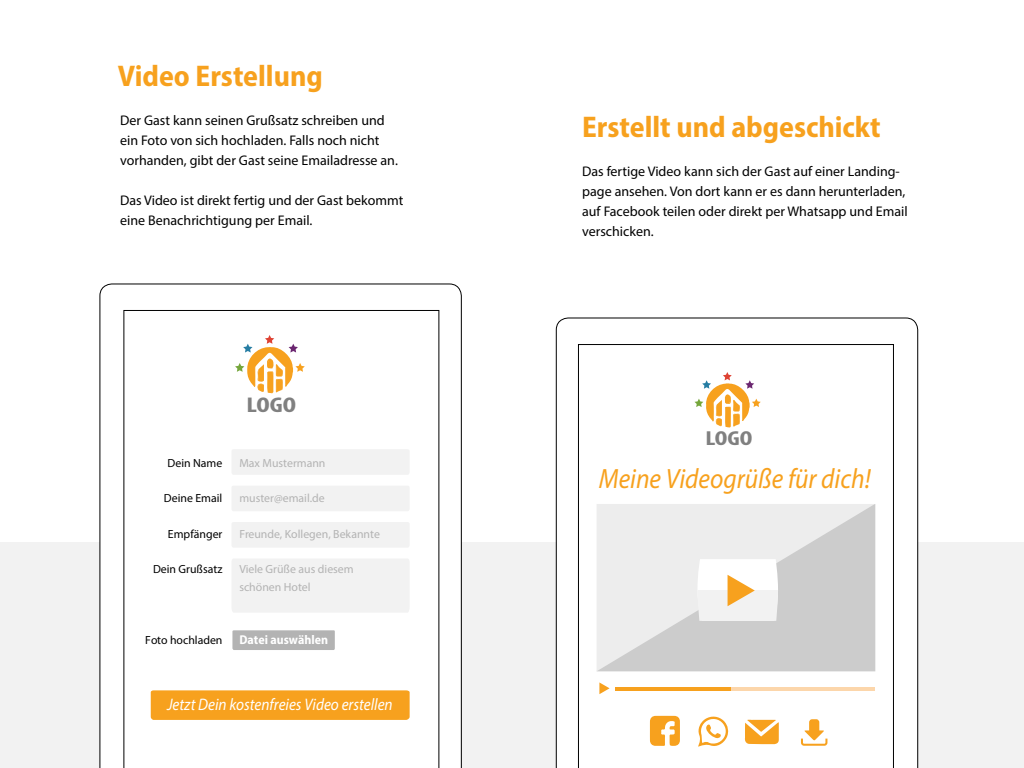
<style>
.page{position:relative;width:1024px;height:768px;background:#fff}
.page>*{position:absolute;margin:0;border:0;box-sizing:border-box;transform-origin:0 0}
.t1{font:700 semi-condensed 30px "Myriad Pro";color:#f7a11e}
.t2{font:italic 28px "Myriad Pro";color:#f7a11e;scale:.91 1}
.t3{font:700 condensed 21.4px "Myriad Pro";color:#808080;scale:1.29 1}
.t4{font:700 condensed 20.3px "Myriad Pro";color:#808080;scale:1.29 1}
.t5{font:italic 16.7px "Myriad Pro";color:#fff;scale:.91 1}
.t6{font:14px/20px "Myriad Pro";color:#000}
.t7{font:700 semi-condensed 12.8px "Myriad Pro";color:#fff}
.t8{font:11.8px/17.7px "Myriad Pro";color:#b3b3b3}
.t9{font:11.8px "Myriad Pro";color:#000}
</style>
<div class="page">
<div style="left:0;top:542px;width:1024px;height:226px;background:#f2f2f2"></div>
<svg style="left:99px;top:283px;width:363px;height:485px"></svg>
<svg style="left:123px;top:310px;width:316px;height:458px"></svg>
<div style="left:231px;top:449px;width:179px;height:26px;background:#f2f2f2"></div>
<div style="left:231px;top:486px;width:179px;height:25px;background:#f2f2f2"></div>
<div style="left:231px;top:522px;width:179px;height:26px;background:#f2f2f2"></div>
<svg style="left:231px;top:558px;width:179px;height:55px"></svg>
<div style="left:232px;top:630px;width:103px;height:20px;background:#b3b3b3"></div>
<svg style="left:151px;top:690px;width:259px;height:30px;background:#f7a221"></svg>
<svg style="left:235px;top:335px;width:70px;height:59px"></svg>
<svg style="left:556px;top:317px;width:362px;height:451px"></svg>
<svg style="left:578px;top:344px;width:316px;height:424px"></svg>
<svg style="left:695px;top:372px;width:66px;height:56px"></svg>
<svg style="left:599px;top:682px;width:11px;height:12px"></svg>
<hr style="left:615px;top:687px;width:259px;height:4px;background:#f7a11e">
<hr style="left:731px;top:687px;width:143px;height:4px;background:#fcd6ab">
<svg style="left:597px;top:504px;width:278px;height:167px"></svg>
<svg style="left:697px;top:559px;width:81px;height:62px"></svg>
<svg style="left:697px;top:715px;width:32px;height:32px"></svg>
<svg style="left:650px;top:716px;width:30px;height:30px"></svg>
<svg style="left:801px;top:719px;width:26px;height:27px"></svg>
<svg style="left:745px;top:720px;width:34px;height:24px"></svg>
<h1 class="t1" style="left:118px;top:56px;width:206px">Video Erstellung</h1>
<p class="t6" style="left:120px;top:110px;width:279px">Der Gast kann seinen Grußsatz schreiben und ein Foto von sich hochladen. Falls noch nicht vorhanden, gibt der Gast seine Emailadresse an.</p>
<p class="t6" style="left:120px;top:190px;width:285px">Das Video ist direkt fertig und der Gast bekommt eine Benachrichtigung per Email.</p>
<h3 class="t3" style="left:247px;top:391px;width:40px">LOGO</h3>
<p class="t9" style="left:168px;top:455px;width:56px">Dein Name</p>
<p class="t9" style="left:164px;top:491px;width:60px">Deine Email</p>
<p class="t9" style="left:168px;top:526px;width:56px">Empfänger</p>
<p class="t9" style="left:153px;top:562px;width:71px">Dein Grußsatz</p>
<p class="t8" style="left:239px;top:454px;width:88px">Max Mustermann</p>
<p class="t8" style="left:239px;top:489px;width:87px">muster@email.de</p>
<p class="t8" style="left:239px;top:525px;width:142px">Freunde, Kollegen, Bekannte</p>
<p class="t8" style="left:239px;top:560px;width:116px">Viele Grüße aus diesem schönen Hotel</p>
<p class="t9" style="left:145px;top:633px;width:79px">Foto hochladen</p>
<p class="t7" style="left:239px;top:632px;width:90px">Datei auswählen</p>
<p class="t5" style="left:167px;top:694px;width:249px">Jetzt Dein kostenfreies Video erstellen</p>
<h1 class="t1" style="left:582px;top:107px;width:300px">Erstellt und abgeschickt</h1>
<p class="t6" style="left:582px;top:161px;width:327px">Das fertige Video kann sich der Gast auf einer Landing&shy;page ansehen. Von dort kann er es dann herunterladen, auf Facebook teilen oder direkt per Whatsapp und Email verschicken.</p>
<h3 class="t4" style="left:705px;top:425px;width:38px">LOGO</h3>
<h2 class="t2" style="left:599px;top:462px;width:300px">Meine Videogrüße für dich!</h2>
</div>
